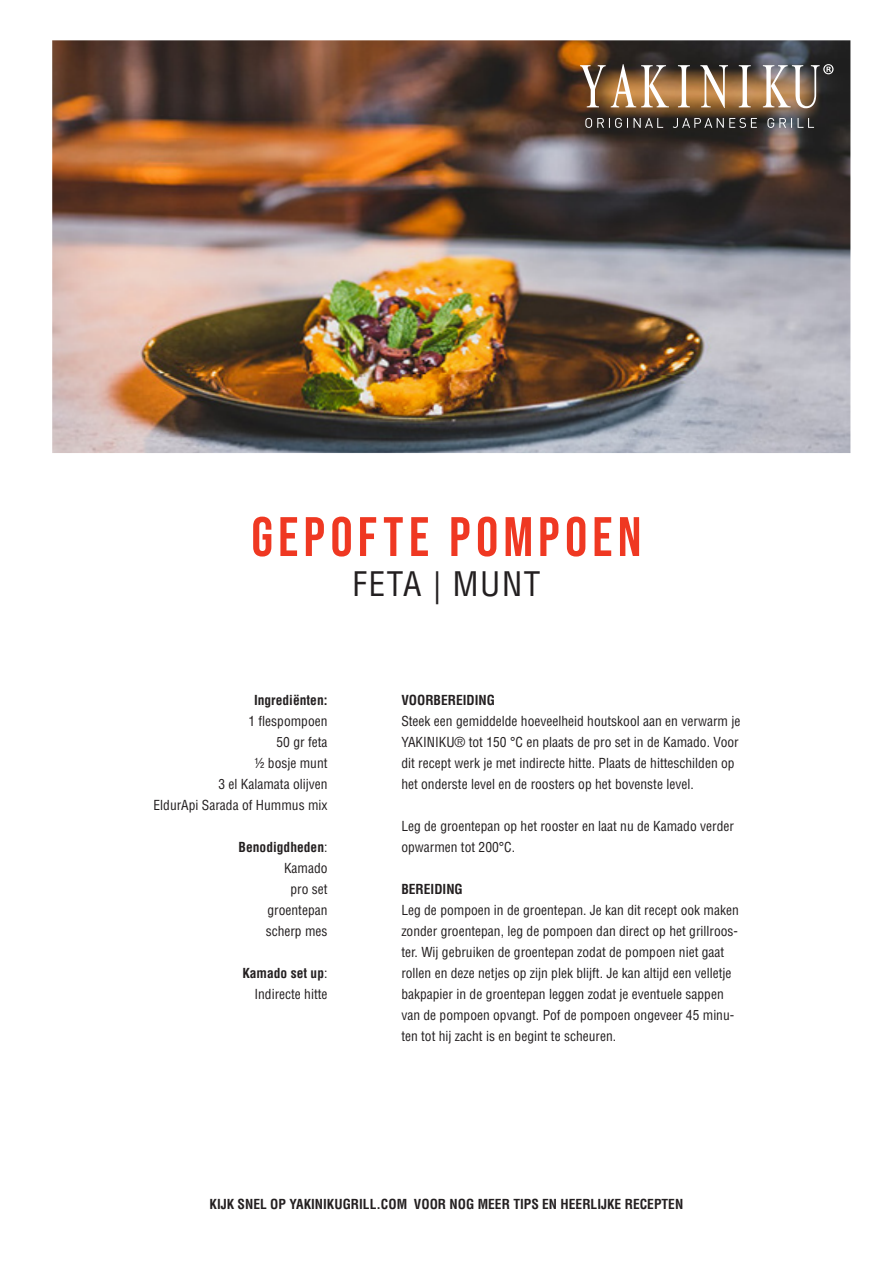
<style>
.page{position:relative;width:893px;height:1263px;background:#fff}
.page>*{position:absolute;margin:0;border:0;box-sizing:border-box;transform-origin:0 0}
.t1{font:55.5px "Bebas Neue";letter-spacing:.095em;color:#ef3822}
.t2{font:condensed 33px "Helvetica LT Std";letter-spacing:.05em;color:#231f20}
.Ingredienten_Benodigdheden{font:condensed 13.5px/21px "Helvetica LT Std";color:#231f20}
.Ingredienten_Benodigdheden-2{font:700 condensed 13.5px "Helvetica LT Std";color:#231f20}
.s1{font-weight:400}
</style>
<div class="page">
<img style="left:52px;top:40px;width:798px;height:413px">
<img style="left:580px;top:64px;width:253px;height:64px">
<p class="t1" style="left:251px;top:505px;width:392px">GEPOFTE POMPOEN</p>
<p class="t2" style="left:352px;top:563px;width:189px">FETA | MUNT</p>
<p class="Ingredienten_Benodigdheden-2" style="left:254px;top:692px;width:75px">Ingrediënten:</p>
<p class="Ingredienten_Benodigdheden" style="left:248px;top:711px;width:81px">1 flespompoen</p>
<p class="Ingredienten_Benodigdheden" style="left:277px;top:732px;width:52px">50 gr feta</p>
<p class="Ingredienten_Benodigdheden" style="left:254px;top:753px;width:75px">½ bosje munt</p>
<p class="Ingredienten_Benodigdheden" style="left:218px;top:774px;width:111px">3 el Kalamata olijven</p>
<p class="Ingredienten_Benodigdheden" style="left:154px;top:795px;width:175px">EldurApi Sarada of Hummus mix</p>
<p class="Ingredienten_Benodigdheden-2" style="left:239px;top:839px;width:90px">Benodigdheden<span class="s1">:</span></p>
<p class="Ingredienten_Benodigdheden" style="left:284px;top:858px;width:45px;text-align:center">Kamado pro set</p>
<p class="Ingredienten_Benodigdheden" style="left:268px;top:900px;width:61px">groentepan</p>
<p class="Ingredienten_Benodigdheden" style="left:266px;top:921px;width:63px">scherp mes</p>
<p class="Ingredienten_Benodigdheden-2" style="left:242px;top:965px;width:87px">Kamado set up<span class="s1">:</span></p>
<p class="Ingredienten_Benodigdheden" style="left:254px;top:984px;width:75px">Indirecte hitte</p>
<p class="Ingredienten_Benodigdheden-2" style="left:401px;top:692px;width:95px">VOORBEREIDING</p>
<p class="Ingredienten_Benodigdheden" style="left:401px;top:711px;width:341px">Steek een gemiddelde hoeveelheid houtskool aan en verwarm je YAKINIKU® tot 150 °C en plaats de pro set in de Kamado. Voor dit recept werk je met indirecte hitte. Plaats de hitteschilden op het onderste level en de roosters op het bovenste level.</p>
<p class="Ingredienten_Benodigdheden" style="left:401px;top:816px;width:334px">Leg de groentepan op het rooster en laat nu de Kamado verder opwarmen tot 200°C.</p>
<p class="Ingredienten_Benodigdheden-2" style="left:401px;top:881px;width:63px">BEREIDING</p>
<p class="Ingredienten_Benodigdheden" style="left:401px;top:900px;width:339px">Leg de pompoen in de groentepan. Je kan dit recept ook maken zonder groentepan, leg de pompoen dan direct op het grillroos&shy;ter. Wij gebruiken de groentepan zodat de pompoen niet gaat rollen en deze netjes op zijn plek blijft. Je kan altijd een velletje bakpapier in de groentepan leggen zodat je eventuele sappen van de pompoen opvangt. Pof de pompoen ongeveer 45 minu&shy;ten tot hij zacht is en begint te scheuren.</p>
<p class="Ingredienten_Benodigdheden-2" style="left:210px;top:1196px;width:475px">KIJK SNEL OP YAKINIKUGRILL.COM VOOR NOG MEER TIPS EN HEERLIJKE RECEPTEN</p>
</div>
